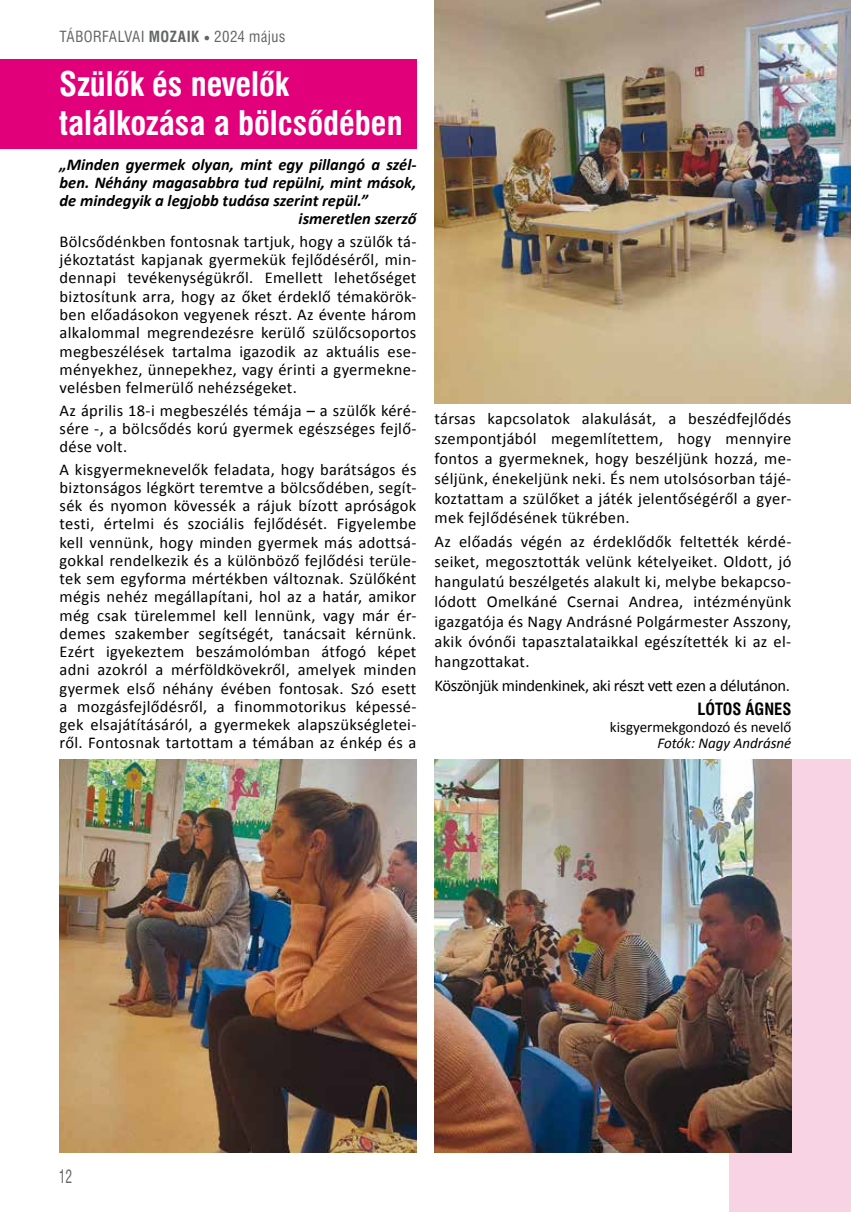
<style>
.page{position:relative;width:851px;height:1212px;background:#fff}
.page>*{position:absolute;margin:0;border:0;box-sizing:border-box;transform-origin:0 0}
.t1{font:700 33px/39.6px "Swiss 721 Cn PFL";color:#fff}
.t2{font:18px "Swiss 721 Cn PFL";color:#646567;scale:.75 1}
.t3{font:16.5px/18.3px "Calibri";letter-spacing:.02em;color:#000;text-align:justify}
.t4{font:italic 700 16.5px "Calibri";color:#000}
.t5{font:16.5px "Calibri";letter-spacing:-.02em;color:#000}
.t6{font:700 16.5px "Swiss 721 Cn PFL";color:#000}
.t7{font:15px "Swiss 721 Cn PFL";letter-spacing:.025em;color:#646567}
.t8{font:15px "Calibri";color:#000}
.t9{font:italic 15px "Calibri";color:#000}
.s1{font-weight:700}
.s2{font-family:"Times New Roman";font-size:10.5px}
</style>
<div class="page">
<hr style="left:850px;top:799px;width:1px;height:413px;background:#c9e9f8">
<div style="left:729px;top:760px;width:121px;height:452px;background:#f8d3e3"></div>
<div style="left:0;top:60px;width:416px;height:89px;background:#e2007a"></div>
<img style="left:434px;top:0;width:416px;height:403px">
<img style="left:434px;top:760px;width:357px;height:392px">
<img style="left:60px;top:760px;width:356px;height:392px">
<p class="t7" style="left:60px;top:28px;width:227px">TÁBORFALVAI <span class="s1">MOZAIK</span> <span class="s2">●</span> 2024 május</p>
<h1 class="t1" style="left:59px;top:64px;width:345px">Szülők és nevelők találkozása a bölcsődében</h1>
<p class="t4" style="left:60px;top:154px;width:358px">„Minden gyermek olyan, mint egy pillangó a szél-</p>
<p class="t4" style="left:60px;top:172px;width:358px">ben. Néhány magasabbra tud repülni, mint mások,</p>
<p class="t4" style="left:60px;top:190px;width:310px">de mindegyik a legjobb tudása szerint repül.”</p>
<p class="t4" style="left:298px;top:209px;width:119px">ismeretlen szerző</p>
<p class="t3" style="left:60px;top:232px;width:358px">Bölcsődénkben fontosnak tartjuk, hogy a szülők tá&shy;jékoztatást kapjanak gyermekük fejlődéséről, min&shy;dennapi tevékenységükről. Emellett lehetőséget biztosítunk arra, hogy az őket érdeklő témakörök&shy;ben előadásokon vegyenek részt. Az évente három alkalommal megrendezésre kerülő szülőcsoportos megbeszélések tartalma igazodik az aktuális ese&shy;ményekhez, ünnepekhez, vagy érinti a gyermekne&shy;velésben felmerülő nehézségeket.</p>
<p class="t3" style="left:60px;top:400px;width:358px">Az április 18-i megbeszélés témája – a szülők kéré&shy;sére -, a bölcsődés korú gyermek egészséges fejlő&shy;dése volt.</p>
<p class="t3" style="left:60px;top:459px;width:358px">A kisgyermeknevelők feladata, hogy barátságos és biztonságos légkört teremtve a bölcsődében, segít&shy;sék és nyomon kövessék a rájuk bízott apróságok testi, értelmi és szociális fejlődését. Figyelembe kell vennünk, hogy minden gyermek más adottsá&shy;gokkal rendelkezik és a különböző fejlődési terüle&shy;tek sem egyforma mértékben változnak. Szülőként mégis nehéz megállapítani, hol az a határ, amikor még csak türelemmel kell lennünk, vagy már ér&shy;demes szakember segítségét, tanácsait kérnünk.<br>Ezért igyekeztem beszámolómban átfogó képet adni azokról a mérföldkövekről, amelyek minden gyermek első néhány évében fontosak. Szó esett a mozgásfejlődésről, a finommotorikus képessé&shy;gek elsajátításáról, a gyermekek alapszükségletei&shy;ről. Fontosnak tartottam a témában az énkép és a</p>
<p class="t3" style="left:434px;top:408px;width:358px;line-height:19.8px">társas kapcsolatok alakulását, a beszédfejlődés szempontjából megemlítettem, hogy mennyire fontos a gyermeknek, hogy beszéljünk hozzá, me&shy;séljünk, énekeljünk neki. És nem utolsósorban tájé&shy;koztattam a szülőket a játék jelentőségéről a gyer&shy;mek fejlődésének tükrében.</p>
<p class="t3" style="left:434px;top:531px;width:358px;line-height:19.8px">Az előadás végén az érdeklődők feltették kérdé&shy;seiket, megosztották velünk kételyeiket. Oldott, jó hangulatú beszélgetés alakult ki, melybe bekapcso&shy;lódott Omelkáné Csernai Andrea, intézményünk igazgatója és Nagy Andrásné Polgármester Asszony, akik óvónői tapasztalataikkal egészítették ki az el&shy;hangzottakat.</p>
<p class="t5" style="left:434px;top:675px;width:357px">Köszönjük mindenkinek, aki részt vett ezen a délutánon.</p>
<p class="t6" style="left:697px;top:699px;width:95px">LÓTOS ÁGNES</p>
<p class="t8" style="left:609px;top:717px;width:183px">kisgyermekgondozó és nevelő</p>
<p class="t9" style="left:657px;top:734px;width:135px">Fotók: Nagy Andrásné</p>
<p class="t2" style="left:59px;top:1165px;width:19px">12</p>
</div>
